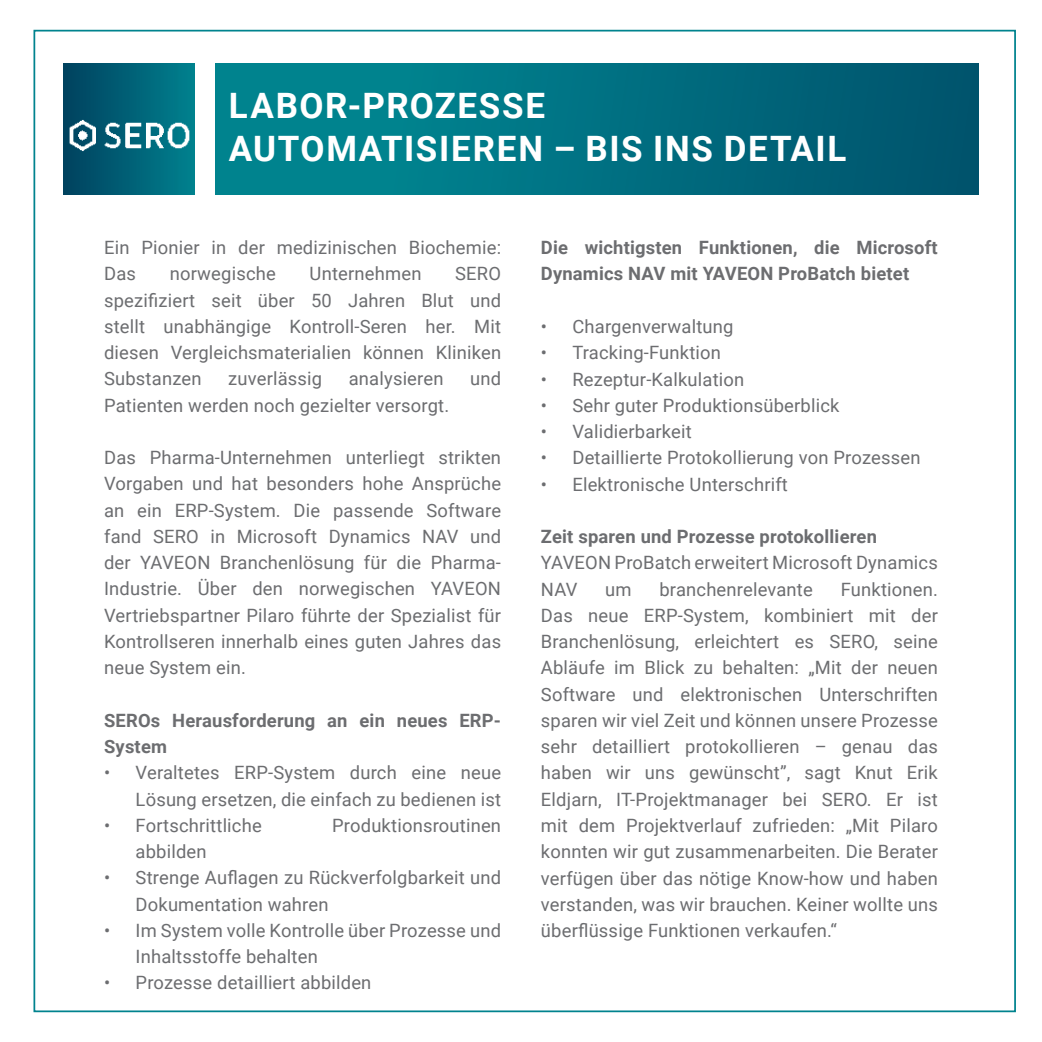
<style>
.page{position:relative;width:1042px;height:1042px;background:#fff}
.page>*{position:absolute;margin:0;border:0;box-sizing:border-box;transform-origin:0 0}
.t1{font:700 35px/43.8px "Roboto";letter-spacing:.045em;color:#fff}
.t2{font:18.38px/26.2px "Roboto";letter-spacing:.01em;color:#6c6d70}
.t3{font:700 18.38px/26.2px "Roboto";letter-spacing:.01em;color:#6c6d70}
</style>
<div class="page">
<div style="left:215px;top:63px;width:764px;height:131px;background:linear-gradient(to right,#008c95,#00546e)"></div>
<div style="left:63px;top:63px;width:132px;height:132px;background:linear-gradient(to right,#00415e,#00808e)"></div>
<img style="left:64px;top:119px;width:130px;height:33px">
<h1 class="t1" style="left:229px;top:82px;width:619px">LABOR-PROZESSE<br>AUTOMATISIEREN – BIS INS DETAIL</h1>
<p class="t2" style="left:104px;top:234px;width:398px">Ein Pionier in der medizinischen Biochemie:<br>Das</p>
<p class="t2" style="left:170px;top:260px;width:108px">norwegische</p>
<p class="t2" style="left:310px;top:260px;width:113px">Unternehmen</p>
<p class="t2" style="left:104px;top:260px;width:398px;text-align:justify;text-indent:351px">SERO spezifiziert seit über 50 Jahren Blut und stellt unabhängige Kontroll-Seren her. Mit diesen Vergleichsmaterialien können Kliniken Substanzen</p>
<p class="t2" style="left:228px;top:365px;width:96px">zuverlässig</p>
<p class="t2" style="left:349px;top:365px;width:96px">analysieren</p>
<p class="t2" style="left:470px;top:365px;width:32px">und</p>
<p class="t2" style="left:104px;top:391px;width:347px">Patienten werden noch gezielter versorgt.</p>
<p class="t2" style="left:104px;top:444px;width:398px;text-align:justify">Das Pharma-Unternehmen unterliegt strikten Vorgaben und hat besonders hohe Ansprüche an ein ERP-System. Die passende Software fand SERO in Microsoft Dynamics NAV und der YAVEON Branchenlösung für die Pharma-Industrie. Über den norwegischen YAVEON Vertriebspartner Pilaro führte der Spezialist für Kontrollseren innerhalb eines guten Jahres das neue System ein.</p>
<p class="t3" style="left:104px;top:706px;width:398px">SEROs Herausforderung an ein neues ERP-<br>System</p>
<p class="t2" style="left:104px;top:759px;width:398px;text-align:right">• Veraltetes ERP-System durch eine neue<br>Lösung ersetzen, die einfach zu bedienen ist</p>
<p class="t2" style="left:104px;top:811px;width:159px">• Fortschrittliche</p>
<p class="t2" style="left:332px;top:811px;width:170px">Produktionsroutinen</p>
<p class="t2" style="left:136px;top:838px;width:73px">abbilden</p>
<p class="t2" style="left:136px;top:864px;width:367px;text-indent:-31px">• Strenge Auflagen zu Rückverfolgbarkeit und<br>Dokumentation wahren</p>
<p class="t2" style="left:136px;top:916px;width:367px;text-indent:-31px">• Im System volle Kontrolle über Prozesse und<br>Inhaltsstoffe behalten</p>
<p class="t2" style="left:104px;top:969px;width:269px">• Prozesse detailliert abbilden</p>
<p class="t3" style="left:541px;top:234px;width:398px">Die wichtigsten Funktionen, die Microsoft<br>Dynamics NAV mit YAVEON ProBatch bietet</p>
<p class="t2" style="left:541px;top:313px;width:194px">• Chargenverwaltung</p>
<p class="t2" style="left:541px;top:339px;width:182px">• Tracking-Funktion</p>
<p class="t2" style="left:541px;top:365px;width:205px">• Rezeptur-Kalkulation</p>
<p class="t2" style="left:541px;top:391px;width:300px">• Sehr guter Produktionsüberblick</p>
<p class="t2" style="left:541px;top:418px;width:152px">• Validierbarkeit</p>
<p class="t2" style="left:541px;top:444px;width:381px">• Detaillierte Protokollierung von Prozessen</p>
<p class="t2" style="left:541px;top:470px;width:248px">• Elektronische Unterschrift</p>
<p class="t3" style="left:541px;top:523px;width:337px">Zeit sparen und Prozesse protokollieren</p>
<p class="t2" style="left:541px;top:549px;width:398px">YAVEON ProBatch erweitert Microsoft Dynamics<br>NAV</p>
<p class="t2" style="left:541px;top:575px;width:398px;text-align:justify;text-indent:300px">Funktionen.<br>Das neue ERP-System, kombiniert mit der Branchenlösung, erleichtert es SERO, seine Abläufe im Blick zu behalten: „Mit der neuen Software und elektronischen Unterschriften sparen wir viel Zeit und können unsere Prozesse sehr detailliert protokollieren – genau das haben wir uns gewünscht”, sagt Knut Erik Eldjarn, IT-Projektmanager bei SERO. Er ist mit dem Projektverlauf zufrieden: „Mit Pilaro konnten wir gut zusammenarbeiten. Die Berater verfügen über das nötige Know-how und haben verstanden, was wir brauchen. Keiner wollte uns überflüssige Funktionen verkaufen.“</p>
<p class="t2" style="left:605px;top:575px;width:28px">um</p>
<p class="t2" style="left:659px;top:575px;width:155px">branchenrelevante</p>
</div>
